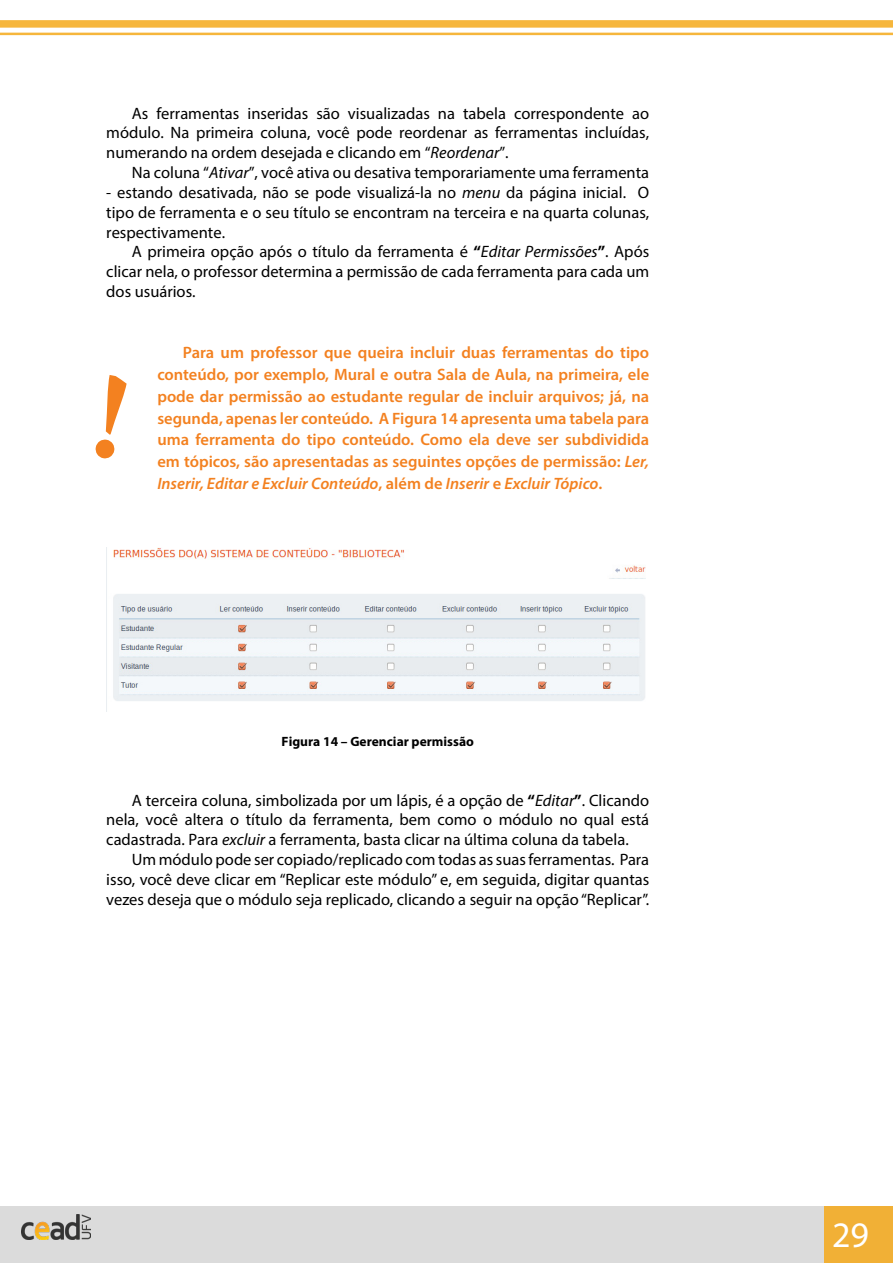
<style>
.page{position:relative;width:893px;height:1263px;background:#fff}
.page>*{position:absolute;margin:0;border:0;box-sizing:border-box;transform-origin:0 0}
.t1{font:36px "Myriad Pro";color:#fff}
.t2{font:16.5px/19.8px "Myriad Pro";color:#000;text-align:justify}
.t3{font:600 16.5px/21.8px "Myriad Pro";color:#f38120;text-align:justify}
.t4{font:700 13.5px "Myriad Pro";color:#000}
.s1{font-style:italic}
.s2{font-weight:700}
</style>
<div class="page">
<div style="left:0;top:1207px;width:893px;height:56px;background:#dbdbdb"></div>
<img style="left:22px;top:1214px;width:69px;height:25px">
<div style="left:824px;top:1207px;width:69px;height:56px;background:#f1b036"></div>
<div style="left:0;top:20px;width:893px;height:8px;background:#f6b63c"></div>
<hr style="left:0;top:33px;width:893px;height:2px;background:#f5aa1c">
<img style="left:106px;top:547px;width:540px;height:164px">
<p class="t2" style="left:106px;top:103px;width:544px;text-indent:26px">As ferramentas inseridas são visualizadas na tabela correspondente ao módulo. Na primeira coluna, você pode reordenar as ferramentas incluídas, numerando na ordem desejada e clicando em “<span class="s1">Reordenar</span>”.</p>
<p class="t2" style="left:132px;top:162px;width:519px">Na coluna “<span class="s1">Ativar</span>”, você ativa ou desativa temporariamente uma ferramenta</p>
<p class="t2" style="left:106px;top:182px;width:544px">- estando desativada, não se pode visualizá-la no <span class="s1">menu</span> da página inicial. O tipo de ferramenta e o seu título se encontram na terceira e na quarta colunas, respectivamente.</p>
<p class="t2" style="left:106px;top:242px;width:544px;text-indent:26px">A primeira opção após o título da ferramenta é <span class="s2">“</span><span class="s1">Editar Permissões</span><span class="s2">”</span>. Após clicar nela, o professor determina a permissão de cada ferramenta para cada um dos usuários.</p>
<p class="t3" style="left:157px;top:341px;width:493px;text-indent:26px">Para um professor que queira incluir duas ferramentas do tipo conteúdo, por exemplo, Mural e outra Sala de Aula, na primeira, ele pode dar permissão ao estudante regular de incluir arquivos; já, na segunda, apenas ler conteúdo. A Figura 14 apresenta uma tabela para uma ferramenta do tipo conteúdo. Como ela deve ser subdividida em tópicos, são apresentadas as seguintes opções de permissão: <span class="s1">Ler, Inserir, Editar e Excluir Conteúdo</span>, além de <span class="s1">Inserir</span> e <span class="s1">Excluir Tópico</span>.</p>
<p class="t4" style="left:282px;top:733px;width:194px">Figura 14 – Gerenciar permissão</p>
<p class="t2" style="left:106px;top:790px;width:544px;text-indent:26px">A terceira coluna, simbolizada por um lápis, é a opção de <span class="s2">“</span><span class="s1">Editar</span><span class="s2">”</span>. Clicando nela, você altera o título da ferramenta, bem como o módulo no qual está cadastrada. Para <span class="s1">excluir</span> a ferramenta, basta clicar na última coluna da tabela.</p>
<p class="t2" style="left:106px;top:849px;width:544px;text-indent:26px">Um módulo pode ser copiado/replicado com todas as suas ferramentas. Para isso, você deve clicar em “Replicar este módulo” e, em seguida, digitar quantas vezes deseja que o módulo seja replicado, clicando a seguir na opção “Replicar”.</p>
<h1 class="t1" style="left:832px;top:1213px;width:38px">29</h1>
</div>
